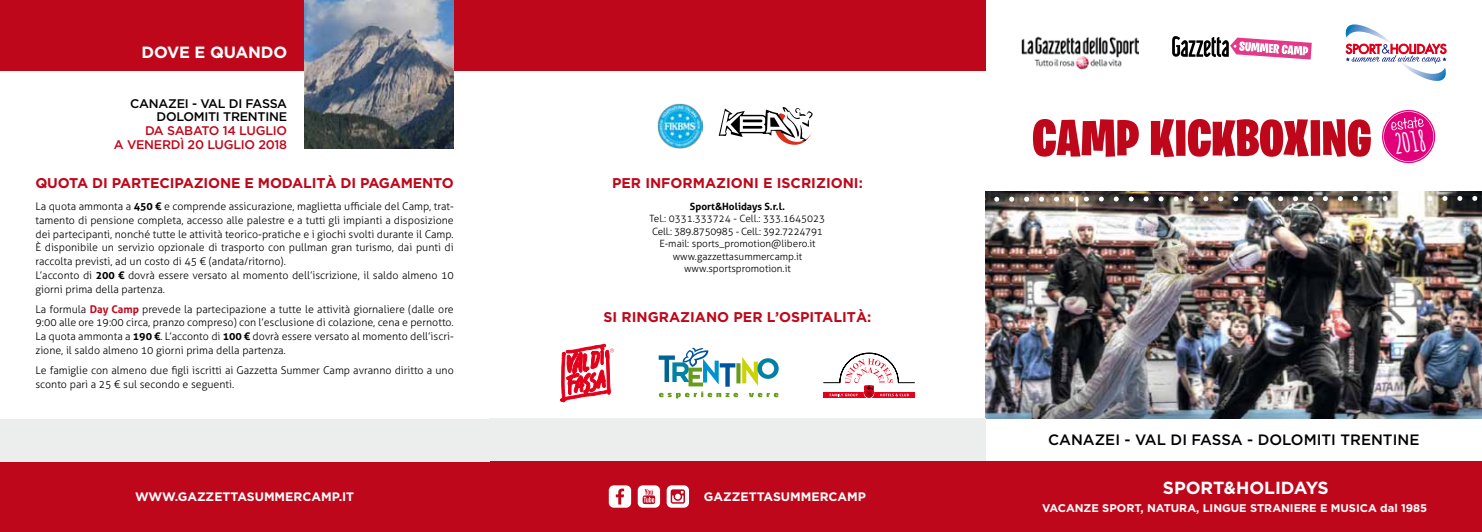
<style>
.page{position:relative;width:1482px;height:532px;background:#fff}
.page>*{position:absolute;margin:0;border:0;box-sizing:border-box;transform-origin:0 0}
.t1{font:900 51.25px "Burbank Big Condensed";letter-spacing:.01em;color:#bf071b}
.t2{font:700 27.12px "Amatic SC";color:#fff}
.t3{font:700 17.5px "Gotham";color:#fff}
.t4{font:700 16.25px "Gotham";letter-spacing:-.01em;color:#fff}
.t5{font:500 15px "Gotham";color:#000}
.t6{font:700 14.12px "Gotham";color:#bf071b}
.t7{font:500 12.5px/13.8px "Gotham";letter-spacing:-.02em;color:#bf071b;text-align:right}
.t8{font:500 12.5px/13.8px "Gotham";letter-spacing:-.02em;color:#000;text-align:right}
.t9{font:700 12.25px "Gotham";color:#fff}
.t10{font:700 11.12px "Gotham";color:#fff}
.t11{font:300 10.62px/13.8px "Aller";color:#000}
.t12{font:300 10px/12.5px "Aller";color:#000;text-align:center}
.s1{font-weight:700}
.s2{font-weight:700;color:#bf071b}
.s3{font-family:"Arial";font-weight:700}
</style>
<div class="page">
<img style="left:985px;top:191px;width:496px;height:227px">
<div style="left:0;top:461px;width:1481px;height:70px;background:#bf071b"></div>
<div style="left:489px;top:0;width:496px;height:71px;background:#bf071b"></div>
<div style="left:0;top:0;width:489px;height:71px;background:#bf071b"></div>
<div style="left:0;top:418px;width:489px;height:43px;background:#eceded"></div>
<div style="left:489px;top:418px;width:496px;height:43px;background:#eceded"></div>
<div style="left:608px;top:485px;width:23px;height:22px;background:#fff;border-radius:5px"></div>
<svg style="left:615px;top:488px;width:9px;height:16px"></svg>
<div style="left:637px;top:485px;width:23px;height:22px;background:#fff;border-radius:5px"></div>
<svg style="left:642px;top:489px;width:13px;height:15px"></svg>
<div style="left:666px;top:485px;width:23px;height:22px;background:#fff;border-radius:5px"></div>
<svg style="left:670px;top:489px;width:15px;height:14px"></svg>
<img style="left:305px;top:0;width:149px;height:149px">
<img style="left:991px;top:193px;width:491px;height:11px">
<img style="left:657px;top:104px;width:45px;height:44px">
<svg style="left:718px;top:107px;width:94px;height:38px"></svg>
<svg style="left:560px;top:343px;width:54px;height:60px"></svg>
<svg style="left:658px;top:347px;width:120px;height:51px"></svg>
<svg style="left:823px;top:352px;width:91px;height:46px"></svg>
<svg style="left:1382px;top:109px;width:53px;height:55px"></svg>
<svg style="left:1345px;top:24px;width:101px;height:57px"></svg>
<img style="left:1021px;top:36px;width:116px;height:33px">
<svg style="left:1172px;top:36px;width:139px;height:23px"></svg>
<h3 class="t4" style="left:142px;top:43px;width:147px">DOVE E QUANDO</h3>
<p class="t8" style="left:130px;top:96px;width:158px">CANAZEI - VAL DI FASSA<br>DOLOMITI TRENTINE</p>
<p class="t7" style="left:114px;top:123px;width:175px">DA SABATO 14 LUGLIO<br>A VENERDÌ 20 LUGLIO 2018</p>
<h3 class="t6" style="left:35px;top:174px;width:420px">QUOTA DI PARTECIPAZIONE E MODALITÀ DI PAGAMENTO</h3>
<h3 class="t6" style="left:612px;top:174px;width:252px">PER INFORMAZIONI E ISCRIZIONI:</h3>
<p class="t11" style="left:35px;top:199px;width:420px">La quota ammonta a <span class="s1">450 €</span> e comprende assicurazione, maglietta ufficiale del Camp, trat&shy;tamento di pensione completa, accesso alle palestre e a tutti gli impianti a disposizione dei partecipanti, nonché tutte le attività teorico-pratiche e i giochi svolti durante il Camp.<br>È disponibile un servizio opzionale di trasporto con pullman gran turismo, dai punti di raccolta previsti, ad un costo di 45 € (andata/ritorno).<br>L’acconto di <span class="s1">200 €</span> dovrà essere versato al momento dell’iscrizione, il saldo almeno 10 giorni prima della partenza.</p>
<p class="t11" style="left:35px;top:302px;width:420px;text-align:justify">La formula <span class="s2">Day Camp</span> prevede la partecipazione a tutte le attività giornaliere (dalle ore 9:00 alle ore 19:00 circa, pranzo compreso) con l’esclusione di colazione, cena e pernotto.<br>La quota ammonta a <span class="s1">190 €</span>. L’acconto di <span class="s1">100 €</span> dovrà essere versato al momento dell’iscri&shy;zione, il saldo almeno 10 giorni prima della partenza.</p>
<p class="t11" style="left:35px;top:363px;width:420px">Le famiglie con almeno due figli iscritti ai Gazzetta Summer Camp avranno diritto a uno sconto pari a 25 € sul secondo e seguenti.</p>
<p class="t9" style="left:135px;top:489px;width:221px">WWW.GAZZETTASUMMERCAMP.IT</p>
<p class="t12" style="left:649px;top:200px;width:177px"><span class="s1">Sport</span><span class="s3">&amp;</span><span class="s1">Holidays S.r.l.<br></span>Tel.: 0331.333724 - Cell.: 333.1645023<br>Cell.: 389.8750985 - Cell.: 392.7224791<br>E-mail: sports_promotion@libero.it www.gazzettasummercamp.it www.sportspromotion.it</p>
<h3 class="t6" style="left:603px;top:309px;width:269px">SI RINGRAZIANO PER L’OSPITALITÀ:</h3>
<p class="t9" style="left:704px;top:489px;width:164px">GAZZETTASUMMERCAMP</p>
<h1 class="t1" style="left:1032px;top:106px;width:340px">CAMP KICKBOXING</h1>
<h2 class="t2" style="left:1392px;top:127px;width:33px;rotate:-7deg">2018</h2>
<h3 class="t5" style="left:1047px;top:431px;width:373px">CANAZEI - VAL DI FASSA - DOLOMITI TRENTINE</h3>
<h3 class="t3" style="left:1162px;top:477px;width:167px">SPORT&amp;HOLIDAYS</h3>
<p class="t10" style="left:1042px;top:501px;width:386px">VACANZE SPORT, NATURA, LINGUE STRANIERE E MUSICA dal 1985</p>
</div>
